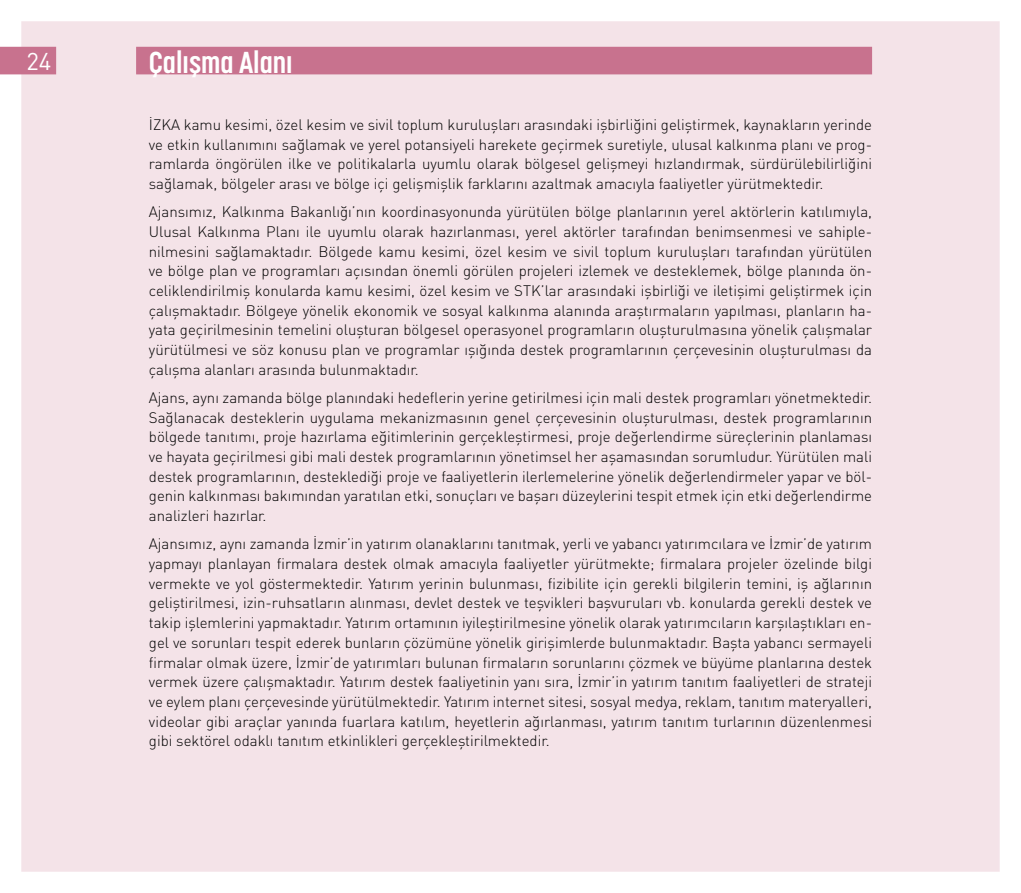
<style>
.page{position:relative;width:1021px;height:893px;background:#fff}
.page>*{position:absolute;margin:0;border:0;box-sizing:border-box;transform-origin:0 0}
.t1{font:700 30px "Korolev Condensed";color:#fff}
.t2{font:24px "DIN Pro";color:#fff}
.t3{font:300 15px/19.6px "DIN Pro";color:#000;text-align:justify}
</style>
<div class="page">
<div style="left:21px;top:21px;width:978px;height:851px;background:#f4e3e8"></div>
<div style="left:0;top:47px;width:56px;height:27px;background:#c8728e"></div>
<div style="left:136px;top:47px;width:736px;height:27px;background:#c8728e"></div>
<h2 class="t2" style="left:26px;top:46px;width:27px">24</h2>
<h1 class="t1" style="left:149px;top:44px;width:145px">Çalışma Alanı</h1>
<p class="t3" style="left:149px;top:114px;width:724px">İZKA kamu kesimi, özel kesim ve sivil toplum kuruluşları arasındaki işbirliğini geliştirmek, kaynakların yerinde ve etkin kullanımını sağlamak ve yerel potansiyeli harekete geçirmek suretiyle, ulusal kalkınma planı ve prog&shy;ramlarda öngörülen ilke ve politikalarla uyumlu olarak bölgesel gelişmeyi hızlandırmak, sürdürülebilirliğini sağlamak, bölgeler arası ve bölge içi gelişmişlik farklarını azaltmak amacıyla faaliyetler yürütmektedir.</p>
<p class="t3" style="left:149px;top:202px;width:724px">Ajansımız, Kalkınma Bakanlığı’nın koordinasyonunda yürütülen bölge planlarının yerel aktörlerin katılımıyla, Ulusal Kalkınma Planı ile uyumlu olarak hazırlanması, yerel aktörler tarafından benimsenmesi ve sahiple&shy;nilmesini sağlamaktadır. Bölgede kamu kesimi, özel kesim ve sivil toplum kuruluşları tarafından yürütülen ve bölge plan ve programları açısından önemli görülen projeleri izlemek ve desteklemek, bölge planında ön&shy;celiklendirilmiş konularda kamu kesimi, özel kesim ve STK’lar arasındaki işbirliği ve iletişimi geliştirmek için çalışmaktadır. Bölgeye yönelik ekonomik ve sosyal kalkınma alanında araştırmaların yapılması, planların ha&shy;yata geçirilmesinin temelini oluşturan bölgesel operasyonel programların oluşturulmasına yönelik çalışmalar yürütülmesi ve söz konusu plan ve programlar ışığında destek programlarının çerçevesinin oluşturulması da çalışma alanları arasında bulunmaktadır.</p>
<p class="t3" style="left:149px;top:387px;width:724px">Ajans, aynı zamanda bölge planındaki hedeflerin yerine getirilmesi için mali destek programları yönetmektedir.<br>Sağlanacak desteklerin uygulama mekanizmasının genel çerçevesinin oluşturulması, destek programlarının bölgede tanıtımı, proje hazırlama eğitimlerinin gerçekleştirmesi, proje değerlendirme süreçlerinin planlaması ve hayata geçirilmesi gibi mali destek programlarının yönetimsel her aşamasından sorumludur. Yürütülen mali destek programlarının, desteklediği proje ve faaliyetlerin ilerlemelerine yönelik değerlendirmeler yapar ve böl&shy;genin kalkınması bakımından yaratılan etki, sonuçları ve başarı düzeylerini tespit etmek için etki değerlendirme analizleri hazırlar.</p>
<p class="t3" style="left:149px;top:534px;width:724px">Ajansımız, aynı zamanda İzmir’in yatırım olanaklarını tanıtmak, yerli ve yabancı yatırımcılara ve İzmir’de yatırım yapmayı planlayan firmalara destek olmak amacıyla faaliyetler yürütmekte; firmalara projeler özelinde bilgi vermekte ve yol göstermektedir. Yatırım yerinin bulunması, fizibilite için gerekli bilgilerin temini, iş ağlarının geliştirilmesi, izin-ruhsatların alınması, devlet destek ve teşvikleri başvuruları vb. konularda gerekli destek ve takip işlemlerini yapmaktadır. Yatırım ortamının iyileştirilmesine yönelik olarak yatırımcıların karşılaştıkları en&shy;gel ve sorunları tespit ederek bunların çözümüne yönelik girişimlerde bulunmaktadır. Başta yabancı sermayeli firmalar olmak üzere, İzmir’de yatırımları bulunan firmaların sorunlarını çözmek ve büyüme planlarına destek vermek üzere çalışmaktadır. Yatırım destek faaliyetinin yanı sıra, İzmir’in yatırım tanıtım faaliyetleri de strateji ve eylem planı çerçevesinde yürütülmektedir. Yatırım internet sitesi, sosyal medya, reklam, tanıtım materyalleri, videolar gibi araçlar yanında fuarlara katılım, heyetlerin ağırlanması, yatırım tanıtım turlarının düzenlenmesi gibi sektörel odaklı tanıtım etkinlikleri gerçekleştirilmektedir.</p>
</div>
